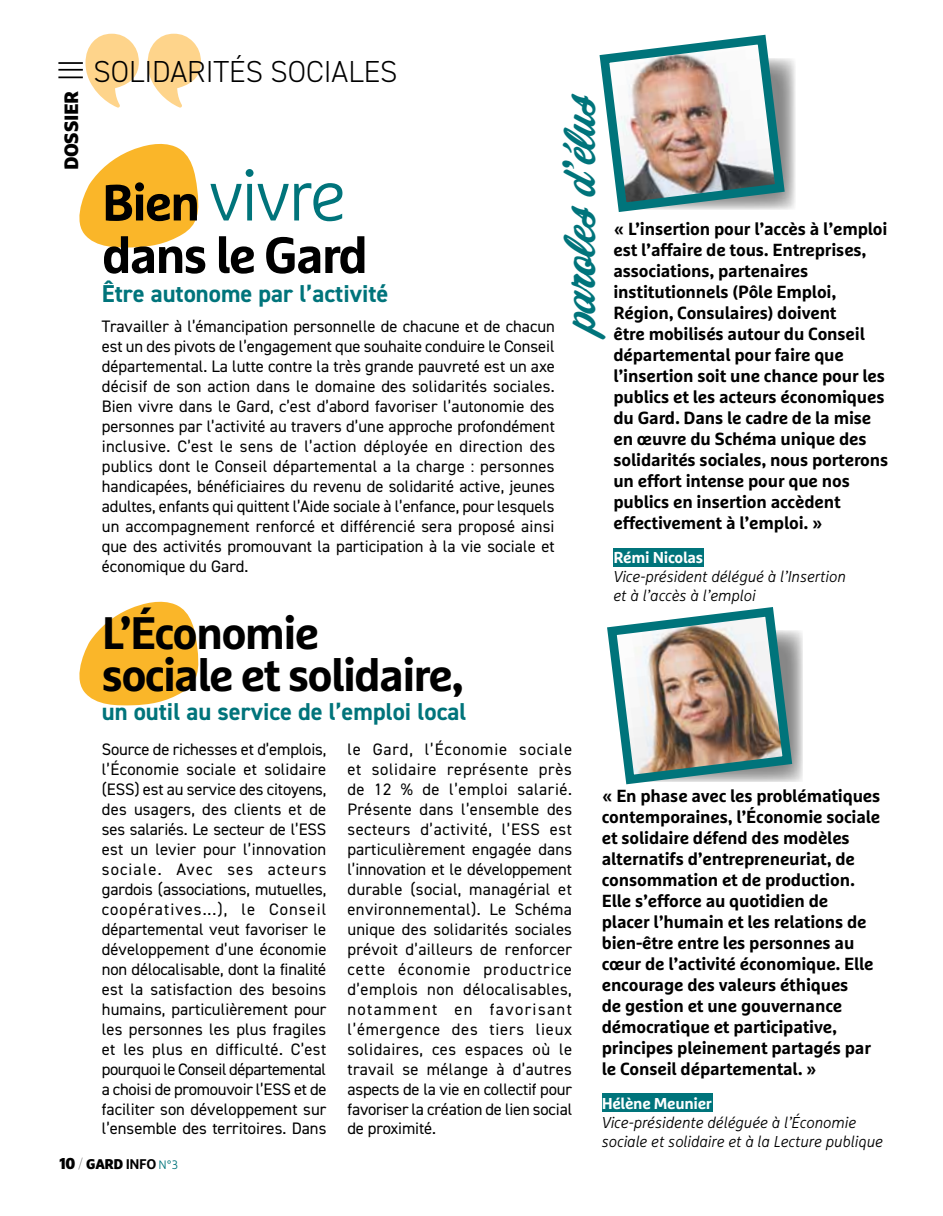
<style>
.page{position:relative;width:943px;height:1216px;background:#fff}
.page>*{position:absolute;margin:0;border:0;box-sizing:border-box;transform-origin:0 0}
.t1{font:300 71.75px "Marselis Pro";letter-spacing:-.04em;color:#00747b}
.t2{font:700 50.75px "Marselis Pro";letter-spacing:-.04em;color:#000}
.t3{font:700 45.5px/42px "Marselis Pro";letter-spacing:-.04em;color:#000}
.t4{font:42px "Corner Store JF";color:#00747b}
.t5{font:300 30.45px "DIN2014";color:#000}
.t6{font:700 24.5px "DIN2014";color:#00747b}
.t7{font:900 19.25px "Marselis Pro";letter-spacing:-.015em;color:#000}
.t8{font:700 17.5px/21px "Marselis Pro";letter-spacing:-.01em;color:#000}
.t9{font:16.62px/19.9px "DIN2014";color:#000;text-align:justify}
.t10{font:italic 300 15.75px/18.9px "Marselis Pro";color:#000}
.t11{font:700 15.75px "Marselis Pro";letter-spacing:-.02em;color:#fff}
.t12{font:900 14px "Marselis Pro";color:#000}
.s1{font-weight:700;font-size:50.75px;color:#000}
.s2{font-size:15.75px}
.s3{font-family:"Acumin Pro";font-weight:100;font-size:15.75px}
.s4{font-weight:700}
.s5{font-weight:300;font-size:12.25px;color:#00747b}
</style>
<div class="page">
<hr style="left:58px;top:62px;width:25px;height:2px;background:#000">
<hr style="left:58px;top:69px;width:25px;height:2px;background:#000">
<hr style="left:58px;top:76px;width:25px;height:2px;background:#000">
<svg style="left:85px;top:34px;width:54px;height:74px"></svg>
<svg style="left:148px;top:34px;width:53px;height:74px"></svg>
<svg style="left:79px;top:143px;width:120px;height:105px"></svg>
<svg style="left:79px;top:601px;width:120px;height:105px"></svg>
<svg style="left:789px;top:59px;width:6px;height:150px"></svg>
<svg style="left:797px;top:631px;width:6px;height:151px"></svg>
<div style="left:613px;top:548px;width:90px;height:18px;background:#00747b"></div>
<div style="left:601px;top:1093px;width:111px;height:18px;background:#00747b"></div>
<img style="left:599px;top:34px;width:190px;height:178px">
<img style="left:607px;top:607px;width:190px;height:178px">
<p class="t7" style="left:59px;top:170px;width:81px;rotate:-90deg">DOSSIER</p>
<h3 class="t5" style="left:93px;top:53px;width:305px">SOLIDARITÉS SOCIALES</h3>
<h3 class="t4" style="left:549px;top:332px;width:241px;rotate:-90deg">paroles d’élus</h3>
<h1 class="t1" style="left:102px;top:152px;width:246px"><span class="s1">Bien</span> vivre</h1>
<h2 class="t2" style="left:102px;top:223px;width:268px">dans le Gard</h2>
<h3 class="t6" style="left:102px;top:278px;width:288px">Être autonome par l’activité</h3>
<p class="t9" style="left:102px;top:316px;width:455px">Travailler à l’émancipation personnelle de chacune et de chacun est un des pivots de l’engagement que souhaite conduire le Conseil départemental. La lutte contre la très grande pauvreté est un axe décisif de son action dans le domaine des solidarités sociales.<br>Bien vivre dans le Gard, c’est d’abord favoriser l’autonomie des personnes par l’activité au travers d’une approche profondément inclusive. C’est le sens de l’action déployée en direction des publics dont le Conseil départemental a la charge : personnes handicapées, bénéficiaires du revenu de solidarité active, jeunes adultes, enfants qui quittent l’Aide sociale à l’enfance, pour lesquels un accompagnement renforcé et différencié sera proposé ainsi que des activités promouvant la participation à la vie sociale et économique du Gard.</p>
<h3 class="t3" style="left:102px;top:611px;width:363px">L’Économie<br>sociale et solidaire,</h3>
<h3 class="t6" style="left:102px;top:695px;width:366px">un outil au service de l’emploi local</h3>
<p class="t9" style="left:102px;top:739px;width:226px">Source de richesses et d’emplois, l’Économie sociale et solidaire (ESS) est au service des citoyens, des usagers, des clients et de ses salariés. Le secteur de l’ESS est un levier pour l’innovation sociale. Avec ses acteurs gardois (associations, mutuelles, coopératives...), le Conseil départemental veut favoriser le développement d’une économie non délocalisable, dont la finalité est la satisfaction des besoins humains, particulièrement pour les personnes les plus fragiles et les plus en difficulté. C’est pourquoi le Conseil départemental a choisi de promouvoir l’ESS et de faciliter son développement sur l’ensemble des territoires. Dans</p>
<p class="t9" style="left:347px;top:739px;width:226px">le Gard, l’Économie sociale et solidaire représente près de 12 % de l’emploi salarié.<br>Présente dans l’ensemble des secteurs d’activité, l’ESS est particulièrement engagée dans l’innovation et le développement durable (social, managérial et environnemental). Le Schéma unique des solidarités sociales prévoit d’ailleurs de renforcer cette économie productrice d’emplois non délocalisables, notamment en favorisant l’émergence des tiers lieux solidaires, ces espaces où le travail se mélange à d’autres aspects de la vie en collectif pour favoriser la création de lien social de proximité.</p>
<p class="t8" style="left:613px;top:218px;width:276px">« L’insertion pour l’accès à l’emploi est l’affaire de tous. Entreprises, associations, partenaires institutionnels (Pôle Emploi,<br>Région, Consulaires) doivent<br>être mobilisés autour du Conseil départemental pour faire que l’insertion soit une chance pour les publics et les acteurs économiques du Gard. Dans le cadre de la mise en œuvre du Schéma unique des solidarités sociales, nous porterons un effort intense pour que nos publics en insertion accèdent effectivement à l’emploi. »</p>
<p class="t11" style="left:613px;top:547px;width:91px">Rémi Nicolas</p>
<p class="t10" style="left:613px;top:566px;width:234px">Vice-président délégué à l’Insertion et à l’accès à l’emploi</p>
<p class="t8" style="left:601px;top:784px;width:280px">« En phase avec les problématiques contemporaines, l’Économie sociale et solidaire défend des modèles alternatifs d’entrepreneuriat, de consommation et de production.<br>Elle s’efforce au quotidien de placer l’humain et les relations de bien-être entre les personnes au cœur de l’activité économique. Elle encourage des valeurs éthiques<br>de gestion et une gouvernance démocratique et participative, principes pleinement partagés par le Conseil départemental. »</p>
<p class="t11" style="left:601px;top:1093px;width:112px">Hélène Meunier</p>
<p class="t10" style="left:601px;top:1112px;width:283px">Vice-présidente déléguée à l’Économie sociale et solidaire et à la Lecture publique</p>
<p class="t12" style="left:60px;top:1155px;width:120px"><span class="s2">10</span> <span class="s3">/</span> GARD <span class="s4">INFO</span> <span class="s5">N°3</span></p>
</div>
